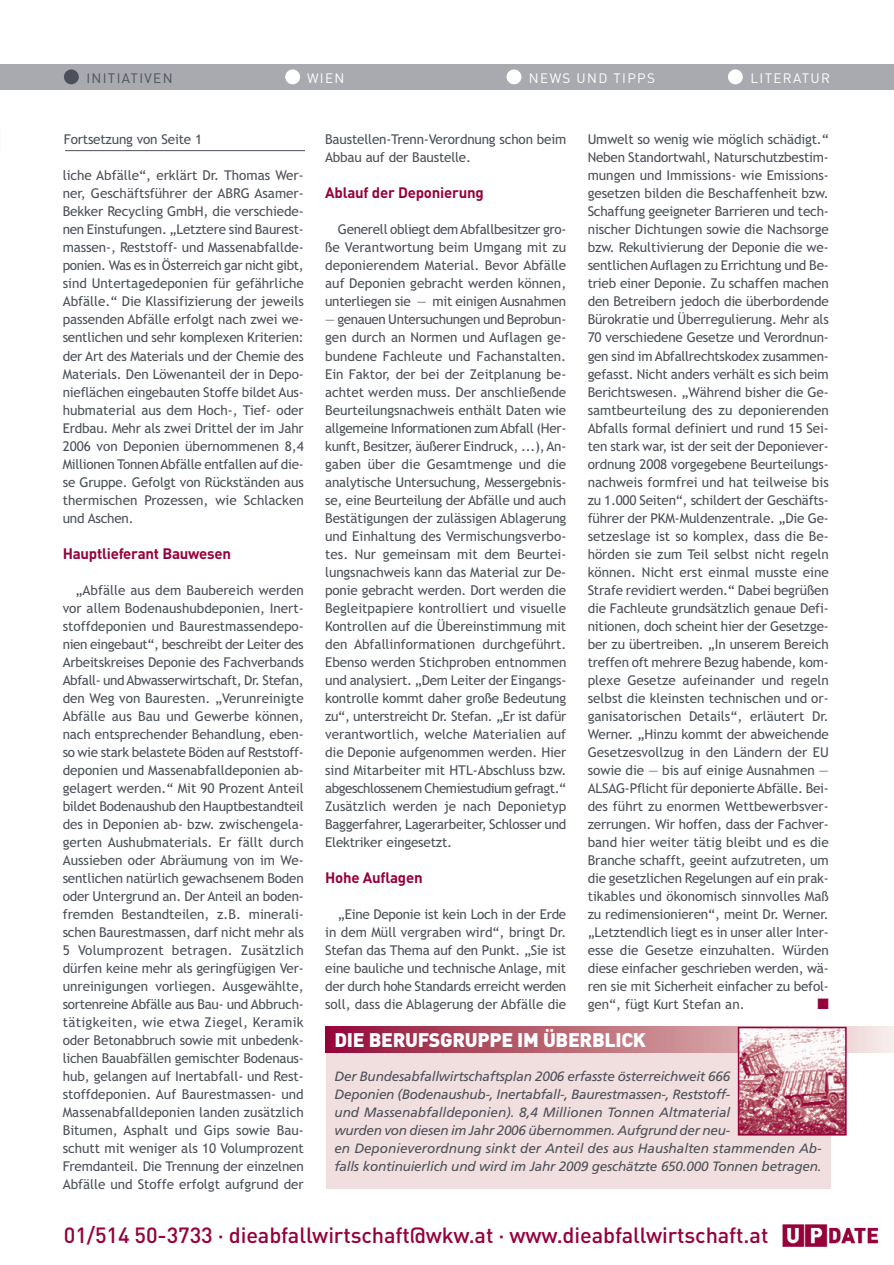
<style>
.page{position:relative;width:894px;height:1265px;background:#fff}
.page>*{position:absolute;margin:0;border:0;box-sizing:border-box;transform-origin:0 0}
.t1{font:500 21.75px "DIN";letter-spacing:-.005em;color:#96013c}
.t2{font:900 19.5px "DIN";letter-spacing:-.015em;color:#fff}
.t3{font:700 15px "DIN";letter-spacing:-.015em;color:#96013c}
.t4{font:15px "DIN Bold Alternate";letter-spacing:-.015em;color:#96013c}
.t5{font:15px "Zapf Dingbats";color:#96013c}
.t6{font:13.5px/18px "Trebuchet MS";letter-spacing:-.015em;color:#4c5159;text-align:justify}
.t7{font:italic 13.5px/18px "Frutiger";letter-spacing:-.015em;color:#4c5159}
.t8{font:13.5px "DIN";letter-spacing:.1em;color:#fff}
.t9{font:13.5px "DIN";letter-spacing:.1em;color:#4c5159}
</style>
<div class="page">
<hr style="left:65px;top:150px;width:240px;height:1px;background:#4c5159">
<div style="left:326px;top:1052px;width:503px;height:137px;background:#f1dfdf"></div>
<svg style="left:326px;top:1026px;width:567px;height:26px;background:#bb6879"></svg>
<img style="left:740px;top:1029px;width:103px;height:103px">
<div style="left:737px;top:1026px;width:109px;height:109px;border:2px solid #96013c"></div>
<div style="left:0;top:64px;width:893px;height:26px;background:#a8aab0"></div>
<div style="left:64px;top:69px;width:15px;height:15px;background:#4c5159;border-radius:50%"></div>
<div style="left:285px;top:69px;width:15px;height:15px;background:#fff;border-radius:50%"></div>
<div style="left:506px;top:69px;width:15px;height:15px;background:#fff;border-radius:50%"></div>
<div style="left:727px;top:69px;width:15px;height:15px;background:#fff;border-radius:50%"></div>
<img style="left:782px;top:1224px;width:96px;height:23px">
<p class="t9" style="left:86px;top:73px;width:88px">INITIATIVEN</p>
<p class="t8" style="left:307px;top:73px;width:39px">WIEN</p>
<p class="t8" style="left:528px;top:73px;width:127px">NEWS UND TIPPS</p>
<p class="t8" style="left:750px;top:73px;width:81px">LITERATUR</p>
<p class="t6" style="left:64px;top:132px;width:140px">Fortsetzung von Seite 1</p>
<p class="t6" style="left:63px;top:168px;width:242px">liche Abfälle“, erklärt Dr. Thomas Wer - ner, Geschäftsführer der ABRG Asamer-Bekker Recycling GmbH, die verschie de - nen Einstufungen. „Letztere sind Baurest - massen-, Reststoff- und Massenabfallde&shy;po nien. Was es in Österreich gar nicht gibt, sind Untertagedeponien für gefährli che Abfälle.“ Die Klassifizierung der jeweils passenden Abfälle erfolgt nach zwei we&shy;sentlichen und sehr komplexen Kriterien: der Art des Materials und der Chemie des Materials. Den Löwenanteil der in Depo&shy;nieflächen eingebauten Stoffe bildet Aus&shy;hubmaterial aus dem Hoch-, Tief- oder Erdbau. Mehr als zwei Drittel der im Jahr 2006 von Deponien übernommenen 8,4<br>Millionen Tonnen Abfälle entfallen auf die&shy;se Gruppe. Gefolgt von Rückständen aus thermischen Prozessen, wie Schlacken und Aschen.</p>
<p class="t3" style="left:63px;top:548px;width:170px">Hauptlieferant Bauwesen</p>
<p class="t6" style="left:63px;top:582px;width:242px;text-indent:13px">„Abfälle aus dem Baubereich werden vor allem Bodenaushubdeponien, Inert&shy;stoffdeponien und Baurestmassendepo&shy;nien eingebaut“, beschreibt der Leiter des Arbeitskreises Deponie des Fachverbands Abfall- und Abwasserwirtschaft, Dr. Stefan, den Weg von Bauresten. „Verunreinigte Ab fälle aus Bau und Gewerbe können, nach entsprechender Behandlung, eben&shy;so wie stark belastete Böden auf Reststoff - deponien und Massenabfalldeponien ab&shy;gelagert werden.“ Mit 90 Prozent Anteil bildet Bodenaushub den Haupt bestandteil des in Deponien ab- bzw. zwischengela&shy;gerten Aushubmaterials. Er fällt durch Aus sieben oder Abräumung von im We&shy;sentlichen natürlich gewachsenem Boden oder Untergrund an. Der Anteil an boden&shy;fremden Bestandteilen, z.B. minerali - schen Bau restmassen, darf nicht mehr als 5 Volumprozent betragen. Zusätzlich dürfen keine mehr als geringfügigen Ver&shy;unreinigungen vorliegen. Ausgewählte, sortenrei ne Abfälle aus Bau- und Abbruch&shy;tätigkeiten, wie etwa Ziegel, Keramik oder Betonabbruch sowie mit unbedenk&shy;lichen Bauabfällen gemischter Bodenaus&shy;hub, gelangen auf Inertabfall- und Rest&shy;stoffdeponien. Auf Baurestmassen- und Massenabfalldeponien landen zusätzlich Bitumen, Asphalt und Gips sowie Bau&shy;schutt mit weniger als 10 Volumprozent Fremdanteil. Die Trennung der einzelnen Abfälle und Stoffe erfolgt aufgrund der</p>
<p class="t6" style="left:325px;top:132px;width:242px">Baustellen-Trenn-Verord nung schon beim<br>Abbau auf der Baustelle.</p>
<p class="t3" style="left:325px;top:188px;width:160px">Ablauf der Deponierung</p>
<p class="t6" style="left:325px;top:222px;width:242px;text-indent:13px">Generell obliegt dem Abfallbesitzer gro&shy;ße Verantwortung beim Umgang mit zu deponierendem Material. Bevor Abfälle auf Deponien gebracht werden können, unterliegen sie — mit einigen Ausnahmen</p>
<p class="t6" style="left:325px;top:312px;width:242px">— genauen Untersuchungen und Beprobun - gen durch an Normen und Auflagen ge&shy;bundene Fachleute und Fachanstalten.<br>Ein Faktor, der bei der Zeitplanung be&shy;achtet werden muss. Der anschließende Beurteilungsnachweis enthält Daten wie allgemeine Informationen zum Abfall (Her - kunft, Besitzer, äußerer Eindruck, ...), An&shy;gaben über die Gesamtmenge und die analytische Untersuchung, Messergeb nis - se, eine Beurteilung der Abfälle und auch Bestätigungen der zulässigen Ablage rung und Einhaltung des Vermischungsverbo&shy;tes. Nur gemeinsam mit dem Beurtei&shy;lungs nachweis kann das Material zur De&shy;ponie gebracht werden. Dort werden die Begleitpapiere kontrolliert und visuelle Kontrollen auf die Übereinstimmung mit den Abfallinformationen durchgeführt.<br>Ebenso werden Stichproben entnom men und analysiert. „Dem Leiter der Eingangs - kontrolle kommt daher große Bedeutung zu“, unterstreicht Dr. Stefan. „Er ist dafür verantwortlich, welche Materialien auf die Deponie aufgenommen werden. Hier sind Mitarbeiter mit HTL-Abschluss bzw. abgeschlossenem Chemiestudium gefragt.“ Zusätzlich werden je nach Deponietyp Baggerfahrer, Lagerarbeiter, Schlosser und Elektriker eingesetzt.</p>
<p class="t4" style="left:325px;top:872px;width:99px">Hohe Auflagen</p>
<p class="t6" style="left:325px;top:906px;width:242px;text-indent:13px">„Eine Deponie ist kein Loch in der Erde in dem Müll vergraben wird“, bringt Dr.<br>Stefan das Thema auf den Punkt. „Sie ist eine bauliche und technische Anlage, mit der durch hohe Standards erreicht werden soll, dass die Ablagerung der Abfälle die</p>
<p class="t6" style="left:587px;top:132px;width:242px">Umwelt so wenig wie möglich schädigt.“ Neben Standortwahl, Naturschutzbestim&shy;mungen und Immissions- wie Emissions&shy;gesetzen bilden die Beschaffenheit bzw.<br>Schaffung geeigneter Barrieren und tech&shy;nischer Dichtungen sowie die Nachsorge bzw. Rekultivierung der Deponie die we&shy;sentlichen Auflagen zu Errichtung und Be&shy;trieb einer Deponie. Zu schaffen machen den Betreibern jedoch die überbordende Bürokratie und Überregulierung. Mehr als 70 verschiedene Gesetze und Verordnun&shy;gen sind im Abfallrechtskodex zusammen&shy;gefasst. Nicht anders verhält es sich beim Berichtswesen. „Während bisher die Ge&shy;samtbeurteilung des zu deponierenden Abfalls formal definiert und rund 15 Sei&shy;ten stark war, ist der seit der Deponiever - ordnung 2008 vorgegebene Beurteilungs&shy;nachweis formfrei und hat teilweise bis zu 1.000 Seiten“, schildert der Geschäfts&shy;führer der PKM-Muldenzentrale. „Die Ge&shy;setzeslage ist so komplex, dass die Be&shy;hörden sie zum Teil selbst nicht regeln können. Nicht erst einmal musste eine Strafe revidiert werden.“ Dabei begrüßen die Fachleute grundsätzlich genaue Defi&shy;nitionen, doch scheint hier der Gesetzge&shy;ber zu übertreiben. „In unserem Bereich treffen oft mehrere Bezug habende, kom&shy;plexe Gesetze aufeinander und regeln selbst die kleinsten technischen und or&shy;ga nisatorischen Details“, erläutert Dr.<br>Werner. „Hinzu kommt der abweichende Gesetzesvollzug in den Ländern der EU sowie die — bis auf einige Ausnahmen — ALSAG-Pflicht für deponier te Abfälle. Bei&shy;des führt zu enormen Wettbewerbsver&shy;zerrungen. Wir hoffen, dass der Fachver&shy;band hier weiter tätig bleibt und es die Branche schafft, geeint aufzutreten, um die gesetzlichen Regelungen auf ein prak&shy;tikables und ökonomisch sinnvolles Maß zu redimensionieren“, meint Dr. Werner. „Letztendlich liegt es in unser aller Inter&shy;esse die Gesetze einzuhalten. Würden diese einfacher geschrieben werden, wä&shy;ren sie mit Sicherheit einfacher zu befol&shy;gen“, fügt Kurt Stefan an.</p>
<p class="t5" style="left:817px;top:994px;width:13px">■</p>
<h2 class="t2" style="left:334px;top:1033px;width:313px">DIE BERUFSGRUPPE IM ÜBERBLICK</h2>
<p class="t7" style="left:334px;top:1068px;width:488px">Der Bundesabfallwirtschaftsplan 2006 erfasste österreichweit 666<br>Deponien (Bodenaushub-, Inertabfall-, Baurestmassen-, Rest stoff-<br>und Massenabfalldeponien). 8,4 Millionen Tonnen Altmaterial<br>wurden von diesen im Jahr 2006 übernommen. Aufgrund der neu-<br>en Deponieverordnung sinkt der Anteil des aus Haushalten stammenden Ab&shy;falls kontinuierlich und wird im Jahr 2009 geschätzte 650.000 Tonnen betragen.</p>
<h1 class="t1" style="left:64px;top:1227px;width:705px">01/514 50-3733 · dieabfallwirtschaft@wkw.at · www.dieabfallwirtschaft.at</h1>
</div>
